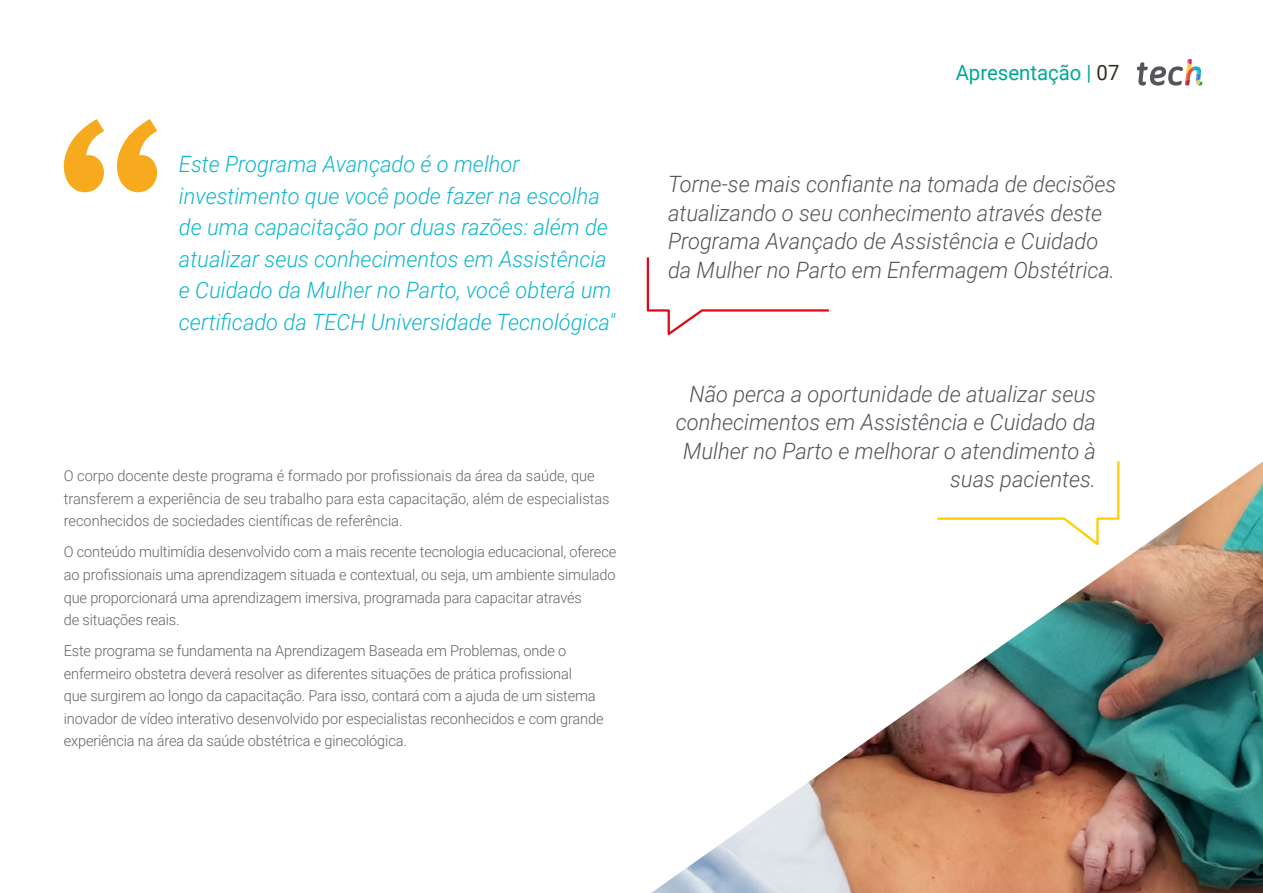
<style>
.page{position:relative;width:1263px;height:893px;background:#fff}
.page>*{position:absolute;margin:0;border:0;box-sizing:border-box;transform-origin:0 0}
.t1{font:italic 300 22.5px/28.5px "Roboto";color:#52555b;text-align:right}
.t2{font:italic 300 22.5px/31.5px "Roboto";color:#0fb6cf}
.t3{font:21px "Roboto";color:#00a996}
.t4{font:300 15px/22.5px "Roboto";letter-spacing:-.01em;color:#61646a}
.s1{color:#312e20}
</style>
<div class="page">
<svg style="left:64px;top:119px;width:93px;height:73px"></svg>
<svg style="left:646px;top:257px;width:183px;height:78px"></svg>
<img style="left:651px;top:461px;width:612px;height:432px">
<svg style="left:1137px;top:59px;width:65px;height:27px"></svg>
<p class="t2" style="left:179px;top:148px;width:438px">Este Programa Avançado é o melhor investimento que você pode fazer na escolha de uma capacitação por duas razões: além de atualizar seus conhecimentos em Assistência e Cuidado da Mulher no Parto, você obterá um certificado da TECH Universidade Tecnológica"</p>
<p class="t4" style="left:64px;top:464px;width:547px">O corpo docente deste programa é formado por profissionais da área da saúde, que transferem a experiência de seu trabalho para esta capacitação, além de especialistas reconhecidos de sociedades científicas de referência.</p>
<p class="t4" style="left:64px;top:540px;width:554px">O conteúdo multimídia desenvolvido com a mais recente tecnologia educacional, oferece ao profissionais uma aprendizagem situada e contextual, ou seja, um ambiente simulado que proporcionará uma aprendizagem imersiva, programada para capacitar através<br>de situações reais.</p>
<p class="t4" style="left:64px;top:639px;width:541px">Este programa se fundamenta na Aprendizagem Baseada em Problemas, onde o enfermeiro obstetra deverá resolver as diferentes situações de prática profissional<br>que surgirem ao longo da capacitação. Para isso, contará com a ajuda de um sistema inovador de vídeo interativo desenvolvido por especialistas reconhecidos e com grande experiência na área da saúde obstétrica e ginecológica.</p>
<h2 class="t3" style="left:956px;top:57px;width:165px">Apresentação | <span class="s1">07</span></h2>
<h1 class="t1" style="left:668px;top:169px;width:450px;text-align:left">Torne-se mais confiante na tomada de decisões atualizando o seu conhecimento através deste Programa Avançado de Assistência e Cuidado da Mulher no Parto em Enfermagem Obstétrica.</h1>
<h1 class="t1" style="left:676px;top:379px;width:422px">Não perca a oportunidade de atualizar seus conhecimentos em Assistência e Cuidado da Mulher no Parto e melhorar o atendimento à suas pacientes.</h1>
</div>
